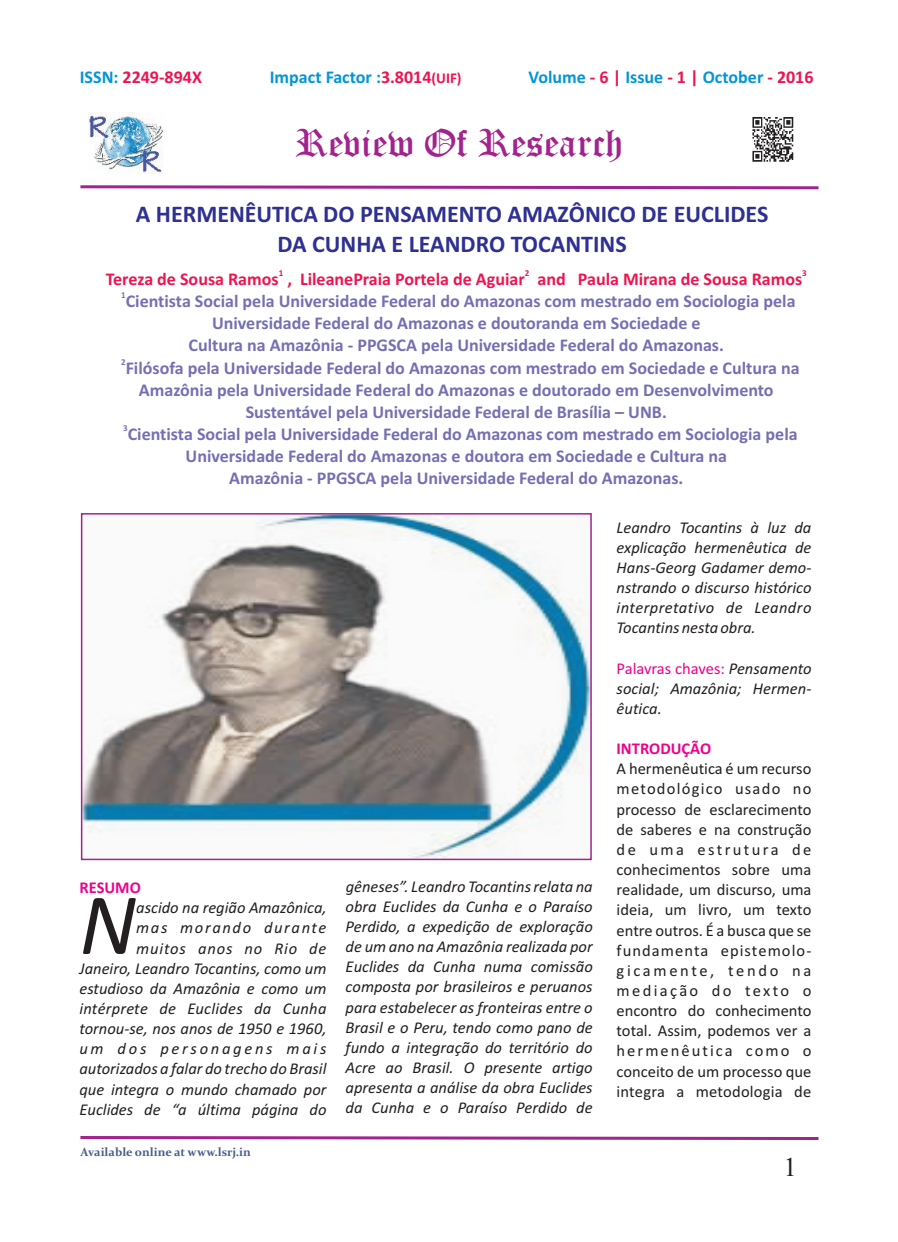
<style>
.page{position:relative;width:898px;height:1242px;background:#fff}
.page>*{position:absolute;margin:0;border:0;box-sizing:border-box;transform-origin:0 0}
.t1{font:italic 88.05px "Calibri";color:#231f20}
.t2{font:39px "Old English Text";color:#a2238e}
.t3{font:27px "Times New Roman";color:#231f20}
.t4{font:700 24px/29.2px "Calibri";color:#2e3092;text-align:center}
.t5{font:700 18px/21.9px "Calibri";color:#756fb3;text-align:center}
.t6{font:700 18px "Calibri";color:#ed1450}
.t7{font:700 18px "Calibri";color:#0095d9}
.t8{font:italic 16.5px/20.1px "Calibri";color:#231f20;text-align:justify}
.t9{font:16.5px/20.1px "Calibri";color:#231f20;text-align:justify}
.t10{font:700 16.5px "Calibri";color:#ed028c}
.t11{font:700 12px "Constantia";color:#485e88}
.t12{font:700 9px "Calibri";color:#ed1450}
.t13{font:700 9px "Calibri";color:#756fb3}
.s1{color:#0095d9}
.s2{color:#ed1450}
.s3{font-size:15px;color:#ed1450}
.s4{font-style:normal;color:#ed028c}
</style>
<div class="page">
<img style="left:752px;top:117px;width:42px;height:45px">
<svg style="left:80px;top:185px;width:739px;height:5px"></svg>
<svg style="left:80px;top:1136px;width:739px;height:4px;background:#b859a9"></svg>
<img style="left:83px;top:515px;width:506px;height:343px">
<img style="left:88px;top:113px;width:76px;height:60px">
<p class="t6" style="left:80px;top:69px;width:124px"><span class="s1">ISSN:</span> 2249-894X</p>
<p class="t7" style="left:270px;top:69px;width:193px">Impact Factor :<span class="s2">3.8014</span><span class="s3">(UIF)</span></p>
<p class="t7" style="left:528px;top:69px;width:286px">Volume <span class="s2">- 6 |</span> Issue <span class="s2">- 1 |</span> October <span class="s2">- 2016</span></p>
<h2 class="t2" style="left:295px;top:129px;width:329px">Review Of Research</h2>
<h3 class="t4" style="left:136px;top:202px;width:633px">A HERMENÊUTICA DO PENSAMENTO AMAZÔNICO DE EUCLIDES<br>DA CUNHA E LEANDRO TOCANTINS</h3>
<p class="t12" style="left:278px;top:269px;width:6px">1</p>
<p class="t12" style="left:524px;top:269px;width:6px">2</p>
<p class="t12" style="left:801px;top:269px;width:6px">3</p>
<p class="t6" style="left:106px;top:271px;width:697px">Tereza de Sousa Ramos , LileanePraia Portela de Aguiar and Paula Mirana de Sousa Ramos</p>
<p class="t13" style="left:121px;top:291px;width:6px">1</p>
<p class="t5" style="left:126px;top:292px;width:671px">Cientista Social pela Universidade Federal do Amazonas com mestrado em Sociologia pela<br>Universidade Federal do Amazonas e doutoranda em Sociedade e<br>Cultura na Amazônia - PPGSCA pela Universidade Federal do Amazonas.</p>
<p class="t13" style="left:121px;top:358px;width:6px">2</p>
<p class="t5" style="left:126px;top:358px;width:675px">Filósofa pela Universidade Federal do Amazonas com mestrado em Sociedade e Cultura na</p>
<p class="t5" style="left:139px;top:380px;width:636px">Amazônia pela Universidade Federal do Amazonas e doutorado em Desenvolvimento</p>
<p class="t5" style="left:246px;top:402px;width:422px">Sustentável pela Universidade Federal de Brasília – UNB.</p>
<p class="t13" style="left:123px;top:424px;width:6px">3</p>
<p class="t5" style="left:128px;top:424px;width:671px">Cientista Social pela Universidade Federal do Amazonas com mestrado em Sociologia pela</p>
<p class="t5" style="left:185px;top:446px;width:542px">Universidade Federal do Amazonas e doutora em Sociedade e Cultura na</p>
<p class="t5" style="left:229px;top:468px;width:455px">Amazônia - PPGSCA pela Universidade Federal do Amazonas.</p>
<p class="t8" style="left:616px;top:518px;width:196px">Leandro Tocantins à luz da explicação hermenêutica de Hans-Georg Gadamer demo&shy;nstrando o discurso histórico interpretativo de Leandro Tocantins nesta obra.</p>
<p class="t8" style="left:616px;top:659px;width:196px"><span class="s4">Palavras chaves:</span> Pensamento social; Amazônia; Hermen&shy;êutica.</p>
<p class="t10" style="left:79px;top:880px;width:63px">RESUMO</p>
<p class="t8" style="left:136px;top:899px;width:192px">ascido na região Amazônica,</p>
<h1 class="t1" style="left:79px;top:887px;width:58px">N</h1>
<p class="t8" style="left:79px;top:919px;width:248px;text-align:right">mas morando durante<br>muitos anos no Rio de<br>Janeiro, Leandro Tocantins, como um estudioso da Amazônia e como um intérprete de Euclides da Cunha tornou-se, nos anos de 1950 e 1960, um dos personagens mais autorizados a falar do trecho do Brasil que integra o mundo chamado por<br>Euclides de “a última página do</p>
<p class="t11" style="left:80px;top:1147px;width:172px">Available online at www.lsrj.in</p>
<p class="t8" style="left:345px;top:877px;width:248px">gêneses”. Leandro Tocantins relata na obra Euclides da Cunha e o Paraíso Perdido, a expedição de exploração de um ano na Amazônia realizada por Euclides da Cunha numa comissão composta por brasileiros e peruanos para estabelecer as fronteiras entre o Brasil e o Peru, tendo como pano de fundo a integração do território do Acre ao Brasil. O presente artigo apresenta a análise da obra Euclides da Cunha e o Paraíso Perdido de</p>
<p class="t10" style="left:616px;top:742px;width:96px">INTRODUÇÃO</p>
<p class="t9" style="left:616px;top:760px;width:196px">A hermenêutica é um recurso metodológico usado no processo de esclarecimento de saberes e na construção de uma estrutura de conhecimentos sobre uma realidade, um discurso, uma ideia, um livro, um texto entre outros. É a busca que se fundamenta epistemolo&shy;gicamente, tendo na mediação do texto o encontro do conhecimento total. Assim, podemos ver a hermenêutica como o conceito de um processo que integra a metodologia de</p>
<h3 class="t3" style="left:783px;top:1157px;width:15px">1</h3>
</div>
